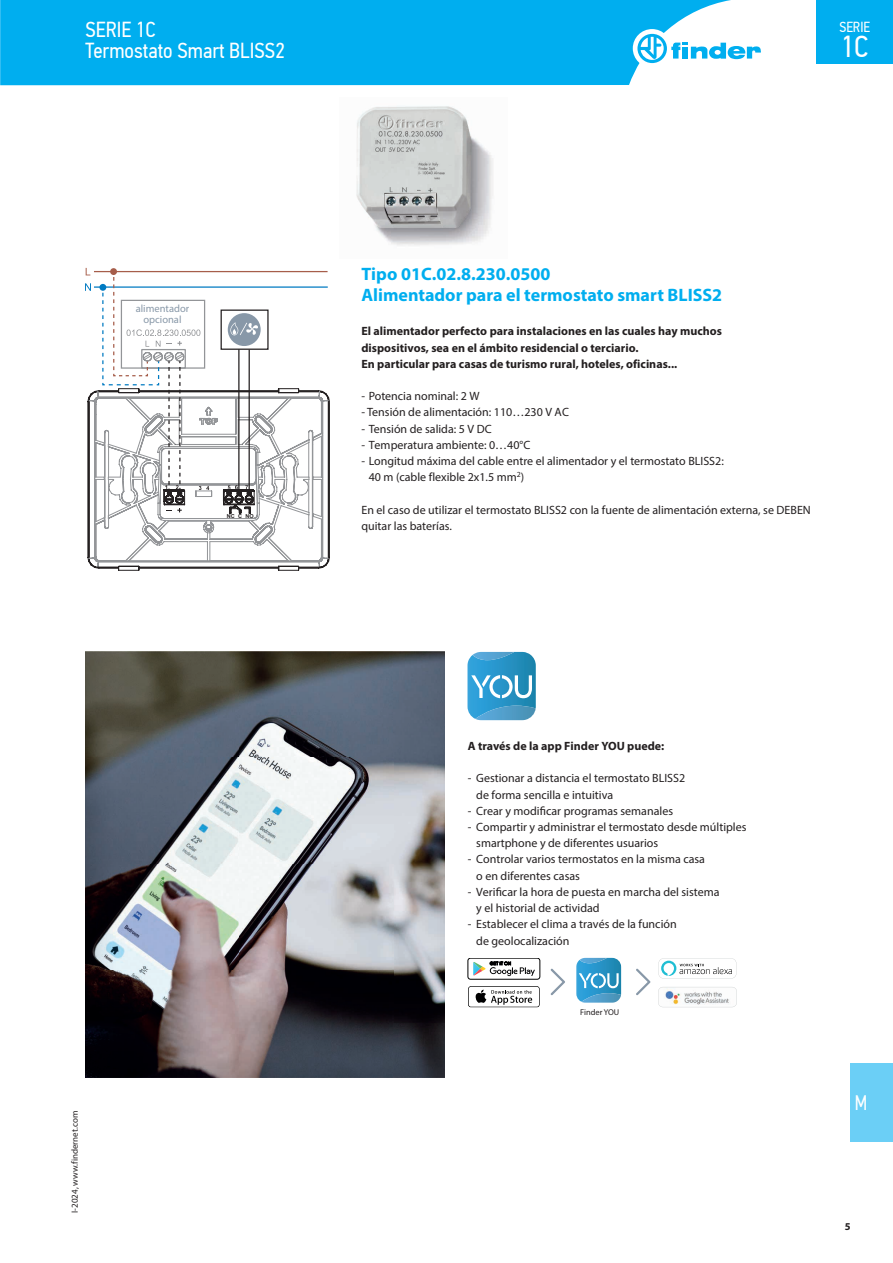
<style>
.page{position:relative;width:893px;height:1263px;background:#fff}
.page>*{position:absolute;margin:0;border:0;box-sizing:border-box;transform-origin:0 0}
.t1{font:30.3px "PF Din Text Cond Pro";color:#fff}
.t2{font:21.75px/21px "PF Din Text Cond Pro";color:#fff}
.t3{font:21px "PF Din Text Cond Pro";color:#fff;scale:.9 1}
.t4{font:700 18px/21.6px "Myriad Pro";color:#00aeef}
.t5{font:14.55px "PF Din Text Cond Pro";color:#fff}
.t6{font:12px/16.2px "Myriad Pro";color:#231f20}
.t7{font:700 12px/16.2px "Myriad Pro";color:#231f20}
.t8{font:10.5px/10.5px "Myriad Pro";color:#8898a8;text-align:center}
.t9{font:700 10.5px "Myriad Pro";color:#231f20}
.t10{font:9px "Myriad Pro";color:#231f20}
.t11{font:8.4px "Myriad Pro";color:#231f20}
.t12{font:700 5.55px "Arial";color:#231f20}
</style>
<div class="page">
<div style="left:850px;top:1063px;width:43px;height:79px;background:#6bcff6"></div>
<div style="left:0;top:0;width:731px;height:85px;background:#00aeef"></div>
<div style="left:633px;top:29px;width:38px;height:39px;background:#fff;border-radius:50%"></div>
<svg style="left:637px;top:34px;width:124px;height:29px"></svg>
<div style="left:816px;top:0;width:77px;height:64px;background:#00aeef"></div>
<img style="left:356px;top:106px;width:137px;height:140px">
<svg style="left:85px;top:268px;width:245px;height:303px"></svg>
<div style="left:221px;top:309px;width:48px;height:41px;border:1px solid #231f20"></div>
<img style="left:85px;top:652px;width:360px;height:425px">
<img style="left:467px;top:652px;width:69px;height:68px">
<svg style="left:471px;top:675px;width:61px;height:23px"></svg>
<img style="left:473px;top:652px;width:41px;height:8px">
<img style="left:475px;top:710px;width:50px;height:10px">
<svg style="left:659px;top:958px;width:77px;height:20px"></svg>
<svg style="left:658px;top:987px;width:79px;height:20px"></svg>
<div style="left:468px;top:958px;width:72px;height:21px;border:1px solid #000001;border-radius:3px"></div>
<svg style="left:473px;top:962px;width:62px;height:14px"></svg>
<svg style="left:468px;top:986px;width:72px;height:21px"></svg>
<svg style="left:551px;top:968px;width:14px;height:27px"></svg>
<svg style="left:636px;top:968px;width:14px;height:27px"></svg>
<img style="left:576px;top:958px;width:45px;height:44px">
<svg style="left:579px;top:973px;width:40px;height:15px"></svg>
<img style="left:580px;top:958px;width:27px;height:5px">
<img style="left:581px;top:993px;width:35px;height:10px">
<h2 class="t2" style="left:85px;top:19px;width:201px">SERIE 1C<br>Termostato Smart BLISS2</h2>
<p class="t5" style="left:839px;top:19px;width:32px">SERIE</p>
<h1 class="t1" style="left:841px;top:28px;width:29px">1C</h1>
<p class="t8" style="left:136px;top:303px;width:55px">alimentador opcional</p>
<p class="t12" style="left:227px;top:512px;width:28px">NC C NO</p>
<h3 class="t4" style="left:361px;top:262px;width:362px">Tipo 01C.02.8.230.0500<br>Alimentador para el termostato smart BLISS2</h3>
<p class="t7" style="left:361px;top:323px;width:362px">El alimentador perfecto para instalaciones en las cuales hay muchos dispositivos, sea en el ámbito residencial o terciario.<br>En particular para casas de turismo rural, hoteles, oficinas...</p>
<p class="t6" style="left:361px;top:388px;width:120px">- Potencia nominal: 2 W</p>
<p class="t6" style="left:361px;top:404px;width:209px">- Tensión de alimentación: 110…230 V AC</p>
<p class="t6" style="left:361px;top:420px;width:132px">- Tensión de salida: 5 V DC</p>
<p class="t6" style="left:361px;top:436px;width:170px">- Temperatura ambiente: 0…40°C</p>
<p class="t6" style="left:369px;top:453px;width:357px;text-indent:-7px">- Longitud máxima del cable entre el alimentador y el termostato BLISS2:<br>40 m (cable flexible 2x1.5 mm<sup>2</sup>)</p>
<p class="t6" style="left:361px;top:501px;width:451px">En el caso de utilizar el termostato BLISS2 con la fuente de alimentación externa, se DEBEN quitar las baterías.</p>
<p class="t10" style="left:69px;top:1213px;width:103px;rotate:-90deg">I-2024, www.findernet.com</p>
<p class="t7" style="left:468px;top:737px;width:198px">A través de la app Finder YOU puede:</p>
<p class="t6" style="left:476px;top:770px;width:210px;text-indent:-9px">- Gestionar a distancia el termostato BLISS2 de forma sencilla e intuitiva</p>
<p class="t6" style="left:468px;top:802px;width:207px">- Crear y modificar programas semanales</p>
<p class="t6" style="left:476px;top:819px;width:272px;text-indent:-9px">- Compartir y administrar el termostato desde múltiples smartphone y de diferentes usuarios</p>
<p class="t6" style="left:476px;top:851px;width:230px;text-indent:-9px">- Controlar varios termostatos en la misma casa o en diferentes casas</p>
<p class="t6" style="left:476px;top:883px;width:245px;text-indent:-9px">- Verificar la hora de puesta en marcha del sistema y el historial de actividad</p>
<p class="t6" style="left:476px;top:916px;width:202px;text-indent:-9px">- Establecer el clima a través de la función de geolocalización</p>
<p class="t11" style="left:580px;top:1006px;width:41px">Finder YOU</p>
<h3 class="t3" style="left:855px;top:1091px;width:15px">M</h3>
<p class="t9" style="left:845px;top:1219px;width:7px">5</p>
</div>
